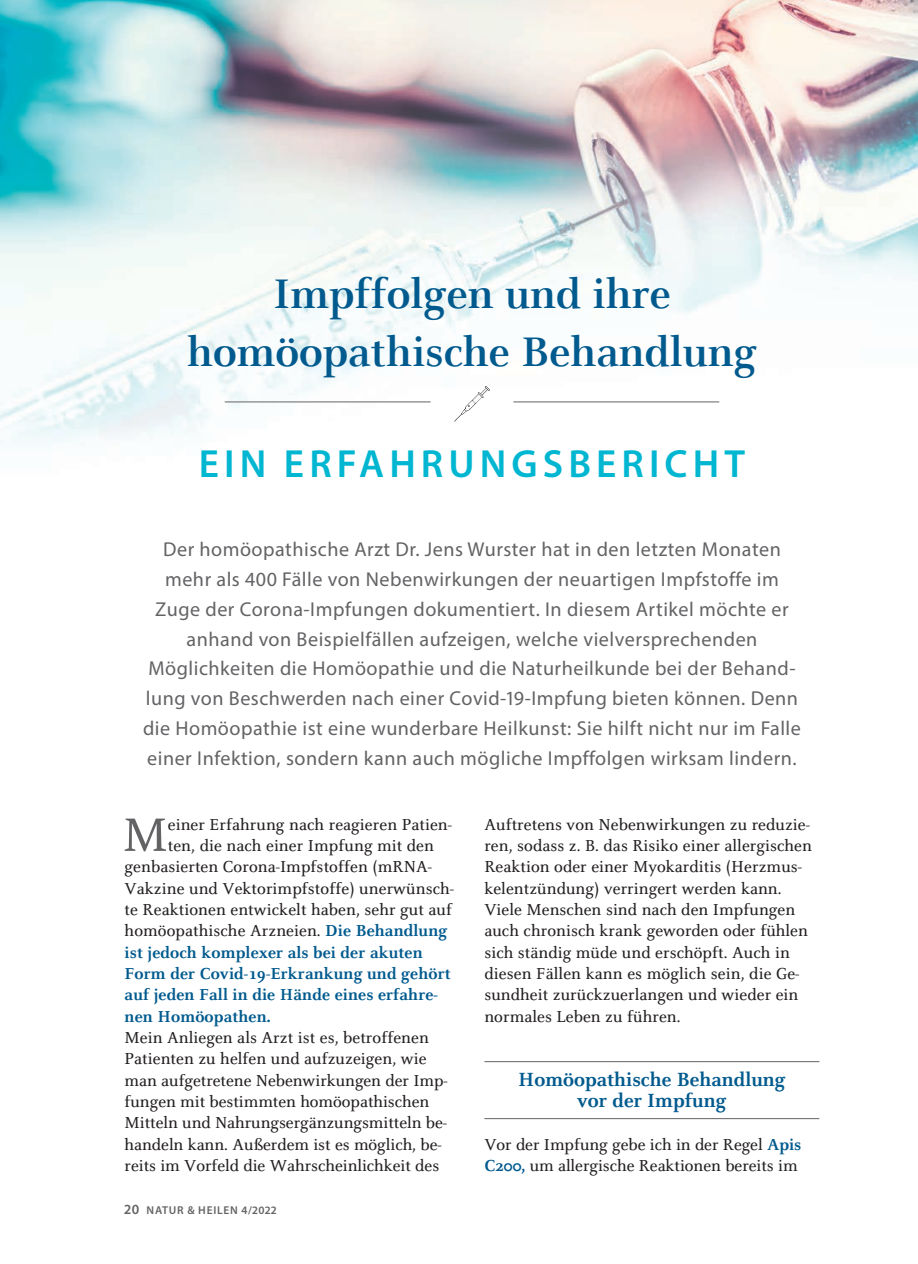
<style>
.page{position:relative;width:918px;height:1264px;background:#fff}
.page>*{position:absolute;margin:0;border:0;box-sizing:border-box;transform-origin:0 0}
.t1{font:51.62px "Celeste Regular N&H";color:#636366}
.t2{font:700 45.5px/57.8px "Celeste Offc";color:#005a8e;text-align:center}
.t3{font:600 39.38px "Myriad Pro";letter-spacing:.13em;color:#00b6d1}
.t4{font:21px/21.3px "Celeste Bold N&H";color:#005a8e;text-align:center}
.t5{font:20.12px/29.8px "Myriad Pro";letter-spacing:.025em;color:#636366;text-align:center}
.t6{font:17.5px/21.3px "Celeste Regular N&H";letter-spacing:.005em;color:#231f20}
.t7{font:17.5px/21.3px "Celeste Bold N&H";letter-spacing:.005em;color:#005a8e}
.t8{font:600 11.38px "Myriad Pro";letter-spacing:.07em;color:#636366}
.s1{font-family:"Celeste Bold N&H";color:#005a8e}
.s2{font-size:14px}
</style>
<div class="page">
<hr style="left:484px;top:1061px;width:335px;height:1px;background:#636366">
<hr style="left:484px;top:1117px;width:335px;height:1px;background:#636366">
<img style="left:0;top:0;width:918px;height:446px">
<hr style="left:225px;top:401px;width:205px;height:1px;background:#636366">
<hr style="left:513px;top:401px;width:206px;height:1px;background:#636366">
<svg style="left:454px;top:386px;width:36px;height:35px"></svg>
<h2 class="t2" style="left:187px;top:265px;width:571px">Impffolgen und ihre homöopathische Behandlung</h2>
<h3 class="t3" style="left:199px;top:438px;width:548px">EIN ERFAHRUNGSBERICHT</h3>
<p class="t5" style="left:143px;top:534px;width:659px">Der homöopathische Arzt Dr. Jens Wurster hat in den letzten Monaten mehr als 400 Fälle von Nebenwirkungen der neuartigen Impfstoffe im Zuge der Corona-Impfungen dokumentiert. In diesem Artikel möchte er anhand von Beispielfällen aufzeigen, welche vielversprechenden Möglichkeiten die Homöopathie und die Naturheilkunde bei der Behand&shy;lung von Beschwerden nach einer Covid-19-Impfung bieten können. Denn die Homöopathie ist eine wunderbare Heilkunst: Sie hilft nicht nur im Falle einer Infektion, sondern kann auch mögliche Impffolgen wirksam lindern.</p>
<h1 class="t1" style="left:122px;top:807px;width:46px">M</h1>
<p class="t6" style="left:168px;top:813px;width:286px">einer Erfahrung nach reagieren Patien-</p>
<p class="t6" style="left:168px;top:835px;width:268px">ten, die nach einer Impfung mit den</p>
<p class="t6" style="left:125px;top:856px;width:309px">genbasierten Corona-Impfstoffen (mRNA-</p>
<p class="t6" style="left:125px;top:877px;width:331px">Vakzine und Vektorimpfstoffe) unerwünsch-</p>
<p class="t6" style="left:125px;top:899px;width:329px">te Reaktionen entwickelt haben, sehr gut auf</p>
<p class="t6" style="left:125px;top:920px;width:324px">homöopathische Arzneien. <span class="s1">Die Behandlung</span></p>
<p class="t7" style="left:125px;top:941px;width:327px">ist jedoch komplexer als bei der akuten Form der Covid-19-Erkrankung und gehört auf jeden Fall in die Hände eines erfahre&shy;nen Homöopathen.</p>
<p class="t6" style="left:125px;top:1027px;width:324px">Mein Anliegen als Arzt ist es, betroffenen Patienten zu helfen und aufzuzeigen, wie man aufgetretene Nebenwirkungen der Imp&shy;fungen mit bestimmten homöopathischen Mitteln und Nahrungsergänzungsmitteln be&shy;handeln kann. Außerdem ist es möglich, be&shy;reits im Vorfeld die Wahrscheinlichkeit des</p>
<p class="t8" style="left:125px;top:1202px;width:153px"><span class="s2">20</span> NATUR &amp; HEILEN 4/2022</p>
<p class="t6" style="left:484px;top:813px;width:329px">Auftretens von Nebenwirkungen zu reduzie&shy;ren, sodass z. B. das Risiko einer allergischen Reaktion oder einer Myokarditis (Herzmus&shy;kelentzündung) verringert werden kann.<br>Viele Menschen sind nach den Impfungen auch chronisch krank geworden oder fühlen sich ständig müde und erschöpft. Auch in diesen Fällen kann es möglich sein, die Ge&shy;sundheit zurückzuerlangen und wieder ein normales Leben zu führen.</p>
<p class="t4" style="left:518px;top:1068px;width:269px">Homöopathische Behandlung vor der Impfung</p>
<p class="t6" style="left:484px;top:1133px;width:318px">Vor der Impfung gebe ich in der Regel <span class="s1">Apis<br>C200,</span> um allergische Reaktionen bereits im</p>
</div>
